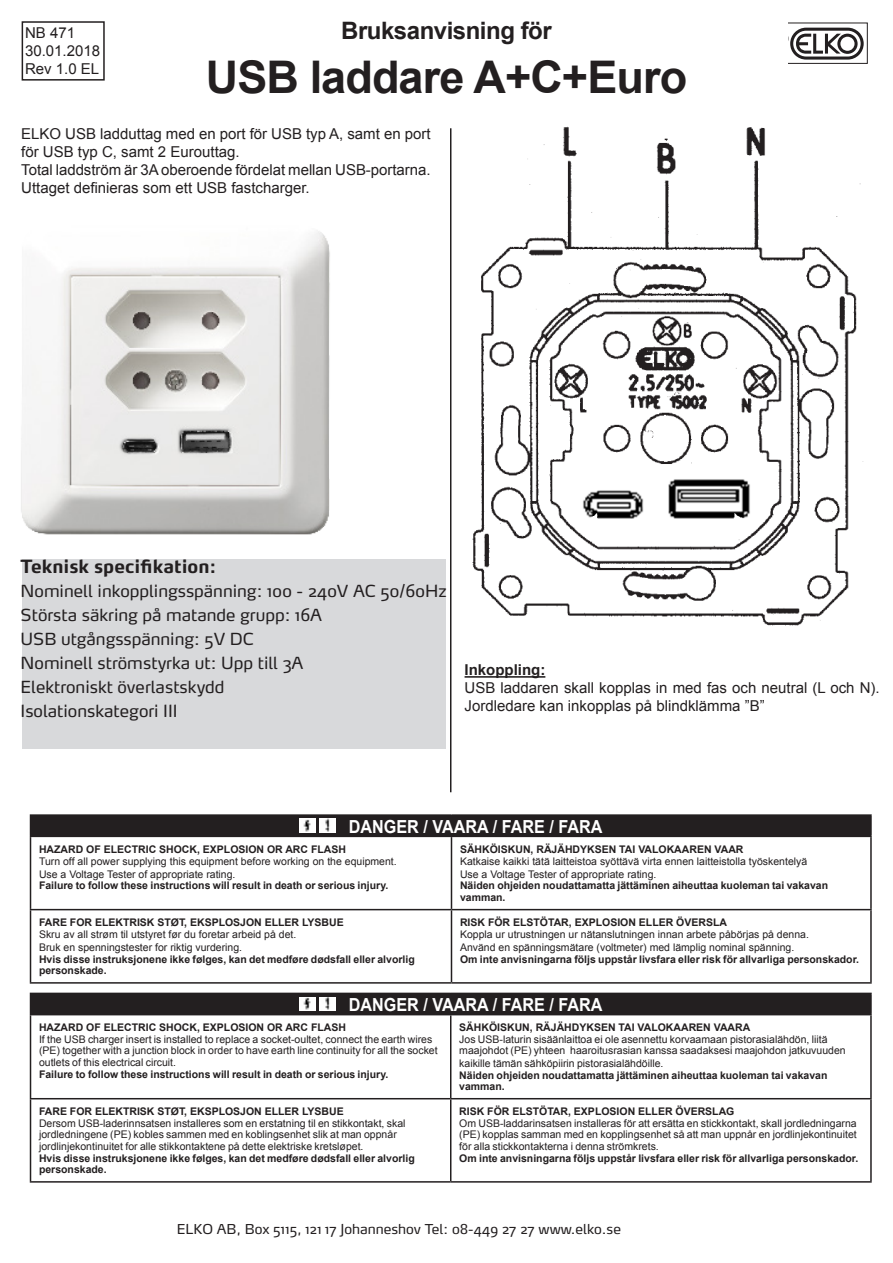
<style>
.page{position:relative;width:893px;height:1263px;background:#fff}
.page>*{position:absolute;margin:0;border:0;box-sizing:border-box;transform-origin:0 0}
.t1{font:700 45px "Arial";letter-spacing:-.02em;color:#231f20}
.t2{font:700 24px "Arial";letter-spacing:-.02em;color:#231f20}
.Title__DANGER___12{font:700 18px "Arial";color:#fff;scale:.9 1}
.t3{font:700 18px "Max OT";color:#231f20}
.t4{font:16.5px "Max OT";color:#231f20}
.t5{font:15px/18px "Arial";color:#231f20}
.t6{font:700 15px "Arial";color:#231f20}
.t7{font:13.5px "Max OT";color:#231f20}
.Texte__7{font:10.5px/11.7px "Arial";color:#231f20}
.Texte__7-2{font:700 10.5px/11.7px "Arial";color:#231f20}
._2text7gras{font:10.5px "Arial";color:#231f20}
._2text7gras-2{font:700 10.5px "Arial";color:#231f20}
</style>
<div class="page">
<div style="left:22px;top:21px;width:83px;height:60px;border:2px solid #231f20"></div>
<hr style="left:450px;top:128px;width:1px;height:664px;background:#231f20">
<svg style="left:788px;top:23px;width:79px;height:41px"></svg>
<hr style="left:465px;top:676px;width:80px;height:2px;background:#231f20">
<div style="left:31px;top:815px;width:840px;height:21px;background:#231f20"></div>
<hr style="left:30px;top:814px;width:421px;height:2px;background:#231f20">
<svg style="left:30px;top:816px;width:1px;height:20px"></svg>
<hr style="left:451px;top:814px;width:421px;height:2px;background:#231f20">
<hr style="left:870px;top:816px;width:2px;height:20px;background:#231f20">
<hr style="left:30px;top:836px;width:421px;height:1px;background:#231f20">
<hr style="left:30px;top:837px;width:1px;height:72px;background:#231f20">
<hr style="left:451px;top:836px;width:421px;height:1px;background:#231f20">
<hr style="left:451px;top:837px;width:1px;height:72px;background:#231f20">
<hr style="left:870px;top:837px;width:2px;height:72px;background:#231f20">
<hr style="left:30px;top:909px;width:421px;height:1px;background:#231f20">
<hr style="left:30px;top:910px;width:1px;height:72px;background:#231f20">
<hr style="left:451px;top:909px;width:421px;height:1px;background:#231f20">
<hr style="left:451px;top:910px;width:1px;height:72px;background:#231f20">
<hr style="left:870px;top:910px;width:2px;height:72px;background:#231f20">
<hr style="left:30px;top:982px;width:421px;height:2px;background:#231f20">
<hr style="left:451px;top:982px;width:421px;height:2px;background:#231f20">
<img style="left:299px;top:819px;width:16px;height:14px">
<img style="left:320px;top:819px;width:16px;height:14px">
<div style="left:31px;top:993px;width:840px;height:22px;background:#231f20"></div>
<hr style="left:30px;top:993px;width:421px;height:1px;background:#231f20">
<svg style="left:30px;top:994px;width:1px;height:20px"></svg>
<hr style="left:451px;top:993px;width:421px;height:1px;background:#231f20">
<hr style="left:870px;top:994px;width:2px;height:20px;background:#231f20">
<hr style="left:30px;top:1014px;width:421px;height:1px;background:#231f20">
<hr style="left:30px;top:1015px;width:1px;height:83px;background:#231f20">
<hr style="left:451px;top:1014px;width:421px;height:1px;background:#231f20">
<hr style="left:450px;top:1015px;width:1px;height:83px;background:#231f20">
<hr style="left:870px;top:1015px;width:2px;height:83px;background:#231f20">
<hr style="left:30px;top:1098px;width:421px;height:1px;background:#231f20">
<hr style="left:30px;top:1099px;width:1px;height:82px;background:#231f20">
<hr style="left:451px;top:1098px;width:421px;height:1px;background:#231f20">
<hr style="left:450px;top:1099px;width:1px;height:82px;background:#231f20">
<hr style="left:870px;top:1099px;width:2px;height:82px;background:#231f20">
<hr style="left:30px;top:1181px;width:421px;height:1px;background:#231f20">
<hr style="left:451px;top:1181px;width:421px;height:1px;background:#231f20">
<img style="left:299px;top:997px;width:16px;height:14px">
<img style="left:320px;top:997px;width:16px;height:14px">
<img style="left:472px;top:126px;width:392px;height:500px">
<div style="left:22px;top:559px;width:423px;height:190px;background:#d8d9db"></div>
<img style="left:21px;top:231px;width:309px;height:304px">
<p class="t2" style="left:341px;top:14px;width:212px">Bruksanvisning för</p>
<p class="t1" style="left:206px;top:47px;width:483px">USB laddare A+C+Euro</p>
<p class="t5" style="left:21px;top:125px;width:411px">ELKO USB ladduttag med en port för USB typ A, samt en port för USB typ C, samt 2 Eurouttag.</p>
<p class="t5" style="left:21px;top:161px;width:411px">Total laddström är 3A oberoende fördelat mellan USB-portarna.</p>
<p class="t5" style="left:21px;top:179px;width:290px">Uttaget definieras som ett USB fastcharger.</p>
<p class="t5" style="left:25px;top:24px;width:52px">NB 471</p>
<p class="t5" style="left:25px;top:42px;width:77px">30.01.2018</p>
<p class="t5" style="left:25px;top:60px;width:76px">Rev 1.0 EL</p>
<p class="t3" style="left:21px;top:554px;width:197px">Teknisk specifikation:</p>
<p class="t4" style="left:21px;top:580px;width:428px">Nominell inkopplingsspänning: 100 - 240V AC 50/60Hz</p>
<p class="t4" style="left:21px;top:604px;width:303px">Största säkring på matande grupp: 16A</p>
<p class="t4" style="left:21px;top:628px;width:235px">USB utgångsspänning: 5V DC</p>
<p class="t4" style="left:21px;top:652px;width:284px">Nominell strömstyrka ut: Upp till 3A</p>
<p class="t4" style="left:21px;top:676px;width:205px">Elektroniskt överlastskydd</p>
<p class="t4" style="left:21px;top:700px;width:159px">Isolationskategori III</p>
<p class="t6" style="left:465px;top:660px;width:82px">Inkoppling:</p>
<p class="t5" style="left:465px;top:679px;width:417px">USB laddaren skall kopplas in med fas och neutral (L och N).<br>Jordledare kan inkopplas på blindklämma ”B”</p>
<p class="Title__DANGER___12" style="left:349px;top:814px;width:284px">DANGER / VAARA / FARE / FARA</p>
<p class="_2text7gras-2" style="left:39px;top:842px;width:309px">HAZARD OF ELECTRIC SHOCK, EXPLOSION OR ARC FLASH</p>
<p class="_2text7gras" style="left:39px;top:854px;width:359px">Turn off all power supplying this equipment before working on the equipment.</p>
<p class="_2text7gras" style="left:39px;top:867px;width:198px">Use a Voltage Tester of appropriate rating.</p>
<p class="Texte__7-2" style="left:39px;top:880px;width:351px">Failure to follow these instructions will result in death or serious injury.</p>
<p class="_2text7gras-2" style="left:460px;top:842px;width:285px">SÄHKÖISKUN, RÄJÄHDYKSEN TAI VALOKAAREN VAAR</p>
<p class="_2text7gras" style="left:460px;top:854px;width:349px">Katkaise kaikki tätä laitteistoa syöttävä virta ennen laitteistolla työskentelyä</p>
<p class="_2text7gras" style="left:460px;top:867px;width:198px">Use a Voltage Tester of appropriate rating.</p>
<p class="Texte__7-2" style="left:460px;top:880px;width:370px">Näiden ohjeiden noudattamatta jättäminen aiheuttaa kuoleman tai vakavan vamman.</p>
<p class="_2text7gras-2" style="left:460px;top:915px;width:269px">RISK FÖR ELSTÖTAR, EXPLOSION ELLER ÖVERSLA</p>
<p class="_2text7gras" style="left:460px;top:928px;width:351px">Koppla ur utrustningen ur nätanslutningen innan arbete påbörjas på denna.</p>
<p class="_2text7gras" style="left:460px;top:940px;width:336px">Använd en spänningsmätare (voltmeter) med lämplig nominal spänning.</p>
<p class="Texte__7-2" style="left:460px;top:953px;width:401px">Om inte anvisningarna följs uppstår livsfara eller risk för allvarliga personskador.</p>
<p class="Title__DANGER___12" style="left:349px;top:993px;width:284px">DANGER / VAARA / FARE / FARA</p>
<p class="_2text7gras-2" style="left:39px;top:915px;width:306px">FARE FOR ELEKTRISK STØT, EKSPLOSJON ELLER LYSBUE</p>
<p class="_2text7gras" style="left:39px;top:928px;width:259px">Skru av all strøm til utstyret før du foretar arbeid på det.</p>
<p class="_2text7gras" style="left:39px;top:940px;width:205px">Bruk en spenningstester for riktig vurdering.</p>
<p class="Texte__7-2" style="left:39px;top:953px;width:377px">Hvis disse instruksjonene ikke følges, kan det medføre dødsfall eller alvorlig personskade.</p>
<p class="_2text7gras-2" style="left:39px;top:1020px;width:309px">HAZARD OF ELECTRIC SHOCK, EXPLOSION OR ARC FLASH</p>
<p class="Texte__7" style="left:39px;top:1033px;width:400px">If the USB charger insert is installed to replace a socket-oultet, connect the earth wires (PE) together with a junction block in order to have earth line continuity for all the socket outlets of this electrical circuit.</p>
<p class="Texte__7-2" style="left:39px;top:1068px;width:351px">Failure to follow these instructions will result in death or serious injury.</p>
<p class="_2text7gras-2" style="left:39px;top:1104px;width:306px">FARE FOR ELEKTRISK STØT, EKSPLOSJON ELLER LYSBUE</p>
<p class="Texte__7" style="left:39px;top:1117px;width:368px">Dersom USB-laderinnsatsen installeres som en erstatning til en stikkontakt, skal jordledningene (PE) kobles sammen med en koblingsenhet slik at man oppnår jordlinjekontinuitet for alle stikkontaktene på dette elektriske kretsløpet.</p>
<p class="Texte__7-2" style="left:39px;top:1152px;width:377px">Hvis disse instruksjonene ikke følges, kan det medføre dødsfall eller alvorlig personskade.</p>
<p class="_2text7gras-2" style="left:459px;top:1020px;width:293px">SÄHKÖISKUN, RÄJÄHDYKSEN TAI VALOKAAREN VAARA</p>
<p class="Texte__7" style="left:459px;top:1033px;width:388px;line-height:12.1px">Jos USB-laturin sisäänlaittoa ei ole asennettu korvaamaan pistorasialähdön, liitä maajohdot (PE) yhteen haaroitusrasian kanssa saadaksesi maajohdon jatkuvuuden kaikille tämän sähköpiirin pistorasialähdöille.</p>
<p class="Texte__7-2" style="left:459px;top:1069px;width:370px">Näiden ohjeiden noudattamatta jättäminen aiheuttaa kuoleman tai vakavan vamman.</p>
<p class="_2text7gras-2" style="left:459px;top:1104px;width:277px">RISK FÖR ELSTÖTAR, EXPLOSION ELLER ÖVERSLAG</p>
<p class="Texte__7" style="left:459px;top:1117px;width:399px;text-align:justify">Om USB-laddarinsatsen installeras för att ersätta en stickkontakt, skall jordledningarna (PE) kopplas samman med en kopplingsenhet så att man uppnår en jordlinjekontinuitet för alla stickkontakterna i denna strömkrets.</p>
<p class="Texte__7-2" style="left:459px;top:1152px;width:401px">Om inte anvisningarna följs uppstår livsfara eller risk för allvarliga personskador.</p>
<p class="t7" style="left:177px;top:1221px;width:446px">ELKO AB, Box 5115, 121 17 Johanneshov Tel: 08-449 27 27 www.elko.se</p>
</div>
